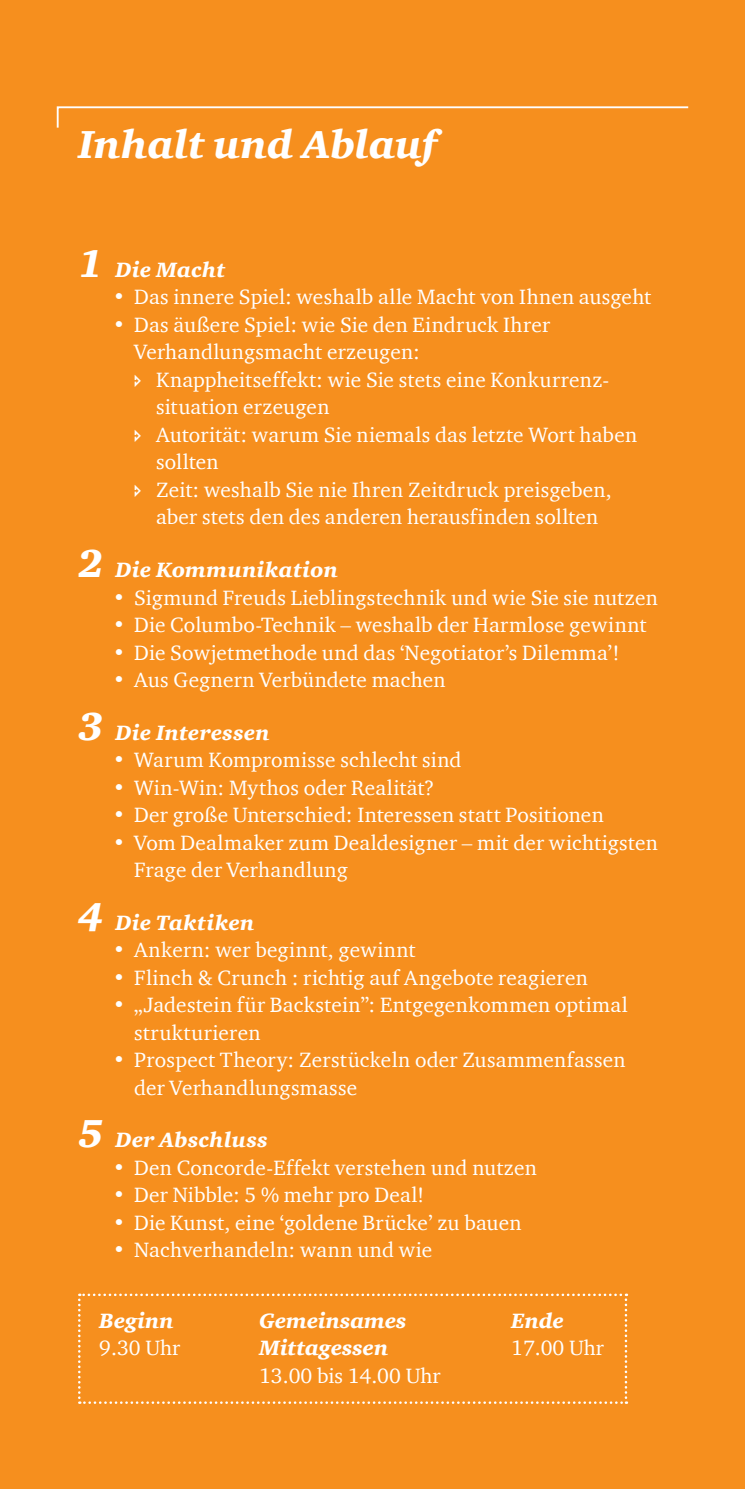
<style>
.page{position:relative;width:745px;height:1489px;background:#fff}
.page>*{position:absolute;margin:0;border:0;box-sizing:border-box;transform-origin:0 0}
.t1{font:italic 900 40px "Charter ITC Com";letter-spacing:.005em;color:#fff}
.t2{font:21.25px/27.5px "Charter ITC Com";letter-spacing:.01em;color:#fff}
.t3{font:italic 900 21.25px/27.5px "Charter ITC Com";letter-spacing:.01em;color:#fff}
.s1{font-size:40px}
</style>
<div class="page">
<div style="left:0;top:0;width:744px;height:1488px;background:#f68f1e"></div>
<svg style="left:56px;top:106px;width:633px;height:22px"></svg>
<svg style="left:78px;top:1293px;width:548px;height:110px"></svg>
<h1 class="t1" style="left:78px;top:120px;width:360px">Inhalt und Ablauf</h1>
<p class="t3" style="left:78px;top:256px;width:149px"><span class="s1">1</span> Die Macht</p>
<p class="t2" style="left:113px;top:283px;width:539px">• Das innere Spiel: weshalb alle Macht von Ihnen ausgeht</p>
<p class="t2" style="left:134px;top:310px;width:417px;text-indent:-21px">• Das äußere Spiel: wie Sie den Eindruck Ihrer<br>Verhandlungsmacht erzeugen:</p>
<p class="t2" style="left:156px;top:365px;width:482px">Knappheitseffekt: wie Sie stets eine Konkurrenz&shy;situation erzeugen<br>Autorität: warum Sie niemals das letzte Wort haben sollten<br>Zeit: weshalb Sie nie Ihren Zeitdruck preisgeben, aber stets den des anderen herausfinden sollten</p>
<p class="t3" style="left:78px;top:556px;width:261px"><span class="s1">2</span> Die Kommunikation</p>
<p class="t2" style="left:113px;top:583px;width:546px">• Sigmund Freuds Lieblingstechnik und wie Sie sie nutzen</p>
<p class="t2" style="left:113px;top:610px;width:535px">• Die Columbo-Technik – weshalb der Harmlose gewinnt</p>
<p class="t2" style="left:113px;top:638px;width:508px">• Die Sowjetmethode und das ‘Negotiator’s Dilemma’!</p>
<p class="t2" style="left:113px;top:665px;width:334px">• Aus Gegnern Verbündete machen</p>
<p class="t3" style="left:78px;top:718px;width:193px"><span class="s1">3</span> Die Interessen</p>
<p class="t2" style="left:113px;top:745px;width:350px">• Warum Kompromisse schlecht sind</p>
<p class="t2" style="left:113px;top:773px;width:323px">• Win-Win: Mythos oder Realität?</p>
<p class="t2" style="left:113px;top:800px;width:492px">• Der große Unterschied: Interessen statt Positionen</p>
<p class="t2" style="left:134px;top:828px;width:525px;text-indent:-21px">• Vom Dealmaker zum Dealdesigner – mit der wichtigsten<br>Frage der Verhandlung</p>
<p class="t3" style="left:78px;top:908px;width:178px"><span class="s1">4</span> Die Taktiken</p>
<p class="t2" style="left:113px;top:935px;width:304px">• Ankern: wer beginnt, gewinnt</p>
<p class="t2" style="left:113px;top:963px;width:476px">• Flinch &amp; Crunch : richtig auf Angebote reagieren</p>
<p class="t2" style="left:134px;top:990px;width:495px;text-indent:-21px">• „Jadestein für Backstein”: Entgegenkommen optimal strukturieren</p>
<p class="t2" style="left:134px;top:1045px;width:493px;text-indent:-21px">• Prospect Theory: Zerstückeln oder Zusammenfassen der Verhandlungsmasse</p>
<p class="t3" style="left:78px;top:1126px;width:191px"><span class="s1">5</span> Der Abschluss</p>
<p class="t2" style="left:113px;top:1153px;width:425px">• Den Concorde-Effekt verstehen und nutzen</p>
<p class="t2" style="left:113px;top:1180px;width:313px">• Der Nibble: 5 % mehr pro Deal!</p>
<p class="t2" style="left:113px;top:1208px;width:410px">• Die Kunst, eine ‘goldene Brücke’ zu bauen</p>
<p class="t2" style="left:113px;top:1235px;width:321px">• Nachverhandeln: wann und wie</p>
<p class="t3" style="left:99px;top:1306px;width:76px">Beginn</p>
<p class="t2" style="left:99px;top:1333px;width:82px">9.30 Uhr</p>
<p class="t3" style="left:259px;top:1306px;width:149px">Gemeinsames<br>Mittagessen</p>
<p class="t2" style="left:259px;top:1360px;width:183px">13.00 bis 14.00 Uhr</p>
<p class="t3" style="left:511px;top:1306px;width:54px">Ende</p>
<p class="t2" style="left:511px;top:1333px;width:94px">17.00 Uhr</p>
</div>
